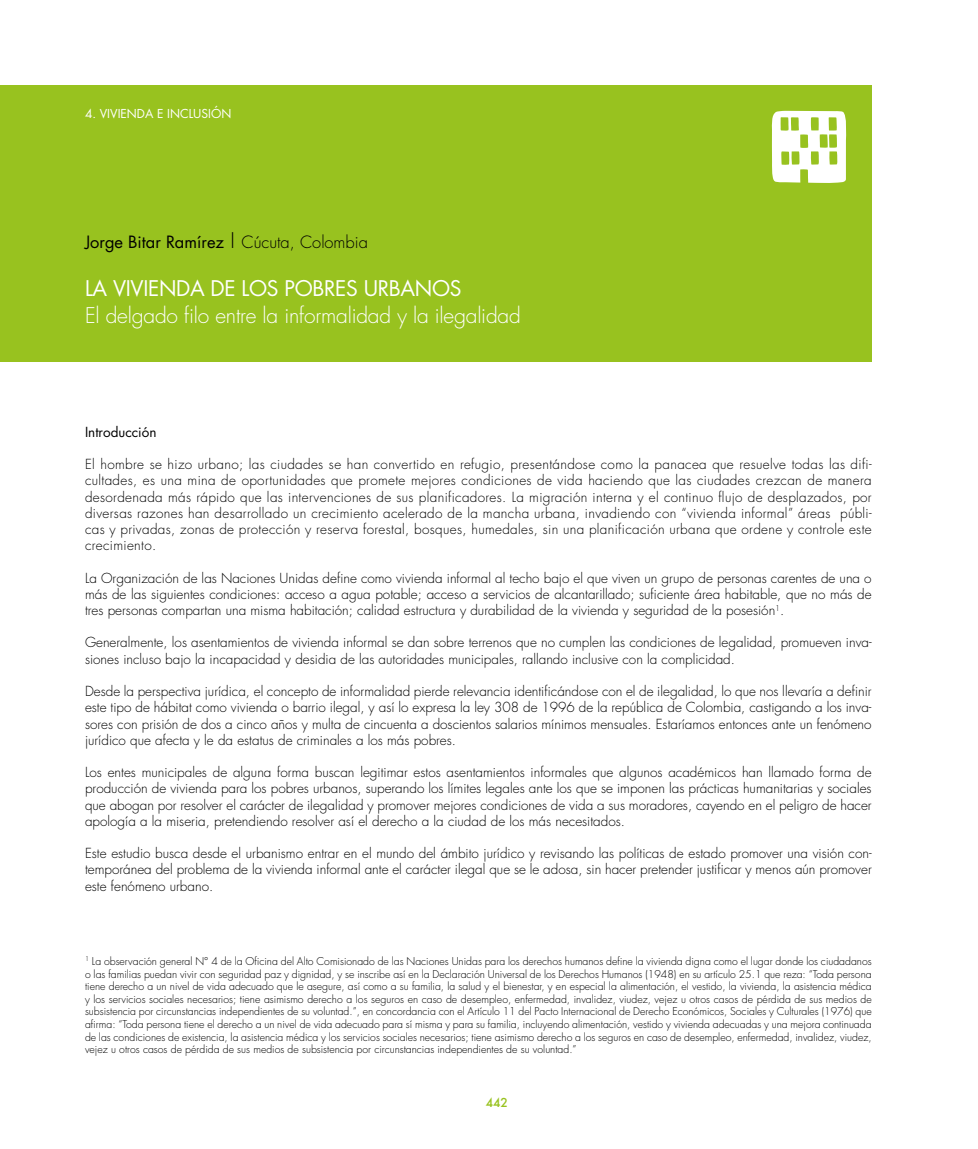
<style>
.page{position:relative;width:978px;height:1149px;background:#fff}
.page>*{position:absolute;margin:0;border:0;box-sizing:border-box;transform-origin:0 0}
.t1{font:300 21px "Futura";letter-spacing:-.01em;color:#fff}
.t2{font:21px "Futura";letter-spacing:-.015em;color:#fff}
.t3{font:16.5px "Futura";color:#000}
.t4{font:300 13.5px/16.2px "Futura";color:#000;text-align:justify}
.t5{font:13.5px "Futura";color:#000}
.t6{font:12px "Futura";color:#fff}
.t7{font:500 12px "Futura";color:#98c21f}
.t8{font:300 10.5px/12.6px "Futura";color:#000;text-align:justify}
.s1{font-weight:300;font-size:21px}
.s2{font-weight:300}
</style>
<div class="page">
<div style="left:0;top:85px;width:872px;height:276px;background:#98c21f"></div>
<svg style="left:771px;top:111px;width:76px;height:72px"></svg>
<p class="t6" style="left:85px;top:105px;width:148px">4. VIVIENDA E INCLUSIÓN</p>
<p class="t3" style="left:85px;top:230px;width:284px">Jorge Bitar Ramírez <span class="s1">I</span> <span class="s2">Cúcuta, Colombia</span></p>
<h1 class="t2" style="left:85px;top:274px;width:378px">LA VIVIENDA DE LOS POBRES URBANOS</h1>
<h1 class="t1" style="left:85px;top:302px;width:437px">El delgado filo entre la informalidad y la ilegalidad</h1>
<p class="t5" style="left:85px;top:422px;width:73px">Introducción</p>
<p class="t4" style="left:85px;top:456px;width:788px">El hombre se hizo urbano; las ciudades se han convertido en refugio, presentándose como la panacea que resuelve todas las difi&shy;cultades, es una mina de oportunidades que promete mejores condiciones de vida haciendo que las ciudades crezcan de manera desordenada más rápido que las intervenciones de sus planificadores. La migración interna y el continuo flujo de desplazados, por diversas razones han desarrollado un crecimiento acelerado de la mancha urbana, invadiendo con “vivienda informal” áreas públi&shy;cas y privadas, zonas de protección y reserva forestal, bosques, humedales, sin una planificación urbana que ordene y controle este crecimiento.</p>
<p class="t4" style="left:85px;top:569px;width:788px">La Organización de las Naciones Unidas define como vivienda informal al techo bajo el que viven un grupo de personas carentes de una o más de las siguientes condiciones: acceso a agua potable; acceso a servicios de alcantarillado; suficiente área habitable, que no más de tres personas compartan una misma habitación; calidad estructura y durabilidad de la vivienda y seguridad de la posesión<sup>1</sup>.</p>
<p class="t4" style="left:85px;top:634px;width:788px">Generalmente, los asentamientos de vivienda informal se dan sobre terrenos que no cumplen las condiciones de legalidad, promueven inva&shy;siones incluso bajo la incapacidad y desidia de las autoridades municipales, rallando inclusive con la complicidad.</p>
<p class="t4" style="left:85px;top:683px;width:788px">Desde la perspectiva jurídica, el concepto de informalidad pierde relevancia identificándose con el de ilegalidad, lo que nos llevaría a definir este tipo de hábitat como vivienda o barrio ilegal, y así lo expresa la ley 308 de 1996 de la república de Colombia, castigando a los inva&shy;sores con prisión de dos a cinco años y multa de cincuenta a doscientos salarios mínimos mensuales. Estaríamos entonces ante un fenómeno jurídico que afecta y le da estatus de criminales a los más pobres.</p>
<p class="t4" style="left:85px;top:764px;width:788px">Los entes municipales de alguna forma buscan legitimar estos asentamientos informales que algunos académicos han llamado forma de producción de vivienda para los pobres urbanos, superando los límites legales ante los que se imponen las prácticas humanitarias y sociales que abogan por resolver el carácter de ilegalidad y promover mejores condiciones de vida a sus moradores, cayendo en el peligro de hacer apología a la miseria, pretendiendo resolver así el derecho a la ciudad de los más necesitados.</p>
<p class="t4" style="left:85px;top:845px;width:788px">Este estudio busca desde el urbanismo entrar en el mundo del ámbito jurídico y revisando las políticas de estado promover una visión con&shy;temporánea del problema de la vivienda informal ante el carácter ilegal que se le adosa, sin hacer pretender justificar y menos aún promover este fenómeno urbano.</p>
<p class="t8" style="left:85px;top:954px;width:788px"><sup>1</sup> La observación general N° 4 de la Oficina del Alto Comisionado de las Naciones Unidas para los derechos humanos define la vivienda digna como el lugar donde los ciudadanos o las familias puedan vivir con seguridad paz y dignidad, y se inscribe así en la Declaración Universal de los Derechos Humanos (1948) en su artículo 25.1 que reza: “Toda persona tiene derecho a un nivel de vida adecuado que le asegure, así como a su familia, la salud y el bienestar, y en especial la alimentación, el vestido, la vivienda, la asistencia médica y los servicios sociales necesarios; tiene asimismo derecho a los seguros en caso de desempleo, enfermedad, invalidez, viudez, vejez u otros casos de pérdida de sus medios de subsistencia por circunstancias independientes de su voluntad.”, en concordancia con el Artículo 11 del Pacto Internacional de Derecho Económicos, Sociales y Culturales (1976) que afirma: “Toda persona tiene el derecho a un nivel de vida adecuado para sí misma y para su familia, incluyendo alimentación, vestido y vivienda adecuadas y una mejora continuada de las condiciones de existencia, la asistencia médica y los servicios sociales necesarios; tiene asimismo derecho a los seguros en caso de desempleo, enfermedad, invalidez, viudez, vejez u otros casos de pérdida de sus medios de subsistencia por circunstancias independientes de su voluntad.”</p>
<p class="t7" style="left:486px;top:1093px;width:24px">442</p>
</div>
